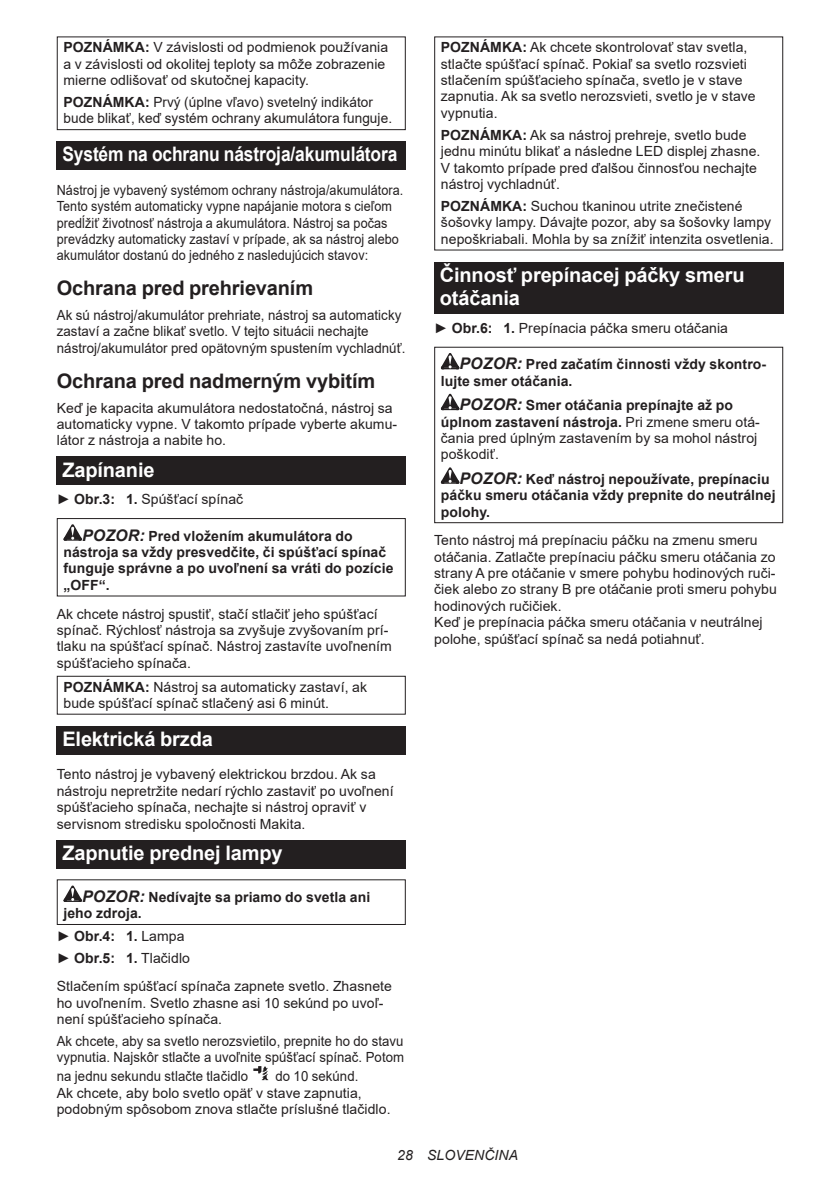
<style>
.page{position:relative;width:840px;height:1191px;background:#fff}
.page>*{position:absolute;margin:0;border:0;box-sizing:border-box;transform-origin:0 0}
.t1{font:700 20px/23.4px "Arial";letter-spacing:-.01em;color:#fff}
.t2{font:700 20px "Arial";letter-spacing:-.01em;color:#231f20}
.t3{font:700 20px "Arial";letter-spacing:-.01em;color:#fff;scale:.87 1}
.t4{font:14px/16.4px "Arial";letter-spacing:.005em;color:#231f20}
.t5{font:700 14px/16.4px "Arial";letter-spacing:.005em;color:#231f20}
.t6{font:14px/16.4px "Arial";letter-spacing:.005em;color:#231f20;scale:.9 1}
.t7{font:14px/16.4px "Arial";letter-spacing:.005em;color:#231f20;scale:.94 1}
.t8{font:14px/16.4px "Arial";letter-spacing:.005em;color:#231f20;scale:.95 1}
.t9{font:italic 14px "Arial";letter-spacing:.005em;color:#231f20}
.s1{font-weight:700}
.s2{font-style:italic;font-size:16px}
.s3{font-weight:400}
.s4{font-weight:700;font-style:italic;font-size:16px}
</style>
<div class="page">
<div style="left:57px;top:36px;width:348px;height:94px;border:1px solid #231f20"></div>
<div style="left:57px;top:141px;width:348px;height:29px;background:#231f20"></div>
<div style="left:57px;top:456px;width:348px;height:29px;background:#231f20"></div>
<svg style="left:63px;top:524px;width:19px;height:16px"></svg>
<div style="left:57px;top:518px;width:348px;height:78px;border:1px solid #231f20"></div>
<div style="left:57px;top:676px;width:348px;height:38px;border:1px solid #231f20"></div>
<div style="left:57px;top:726px;width:348px;height:28px;background:#231f20"></div>
<div style="left:57px;top:840px;width:348px;height:28px;background:#231f20"></div>
<svg style="left:63px;top:885px;width:19px;height:17px"></svg>
<div style="left:57px;top:879px;width:348px;height:46px;border:1px solid #231f20"></div>
<svg style="left:253px;top:1066px;width:16px;height:14px"></svg>
<div style="left:434px;top:262px;width:348px;height:52px;background:#231f20"></div>
<svg style="left:440px;top:353px;width:19px;height:16px"></svg>
<svg style="left:440px;top:394px;width:19px;height:16px"></svg>
<svg style="left:440px;top:467px;width:19px;height:17px"></svg>
<div style="left:434px;top:347px;width:348px;height:176px;border:1px solid #231f20"></div>
<p class="t4" style="left:63px;top:39px;width:326px"><span class="s1">POZNÁMKA:</span> V závislosti od podmienok používania a v závislosti od okolitej teploty sa môže zobrazenie mierne odlišovať od skutočnej kapacity.</p>
<p class="t4" style="left:63px;top:94px;width:330px"><span class="s1">POZNÁMKA:</span> Prvý (úplne vľavo) svetelný indikátor bude blikať, keď systém ochrany akumulátora funguje.</p>
<h1 class="t3" style="left:62px;top:140px;width:386px">Systém na ochranu nástroja/akumulátora</h1>
<p class="t6" style="left:57px;top:182px;width:386px">Nástroj je vybavený systémom ochrany nástroja/akumulátora.<br>Tento systém automaticky vypne napájanie motora s cieľom predĺžiť životnosť nástroja a akumulátora. Nástroj sa počas prevádzky automaticky zastaví v prípade, ak sa nástroj alebo akumulátor dostanú do jedného z nasledujúcich stavov:</p>
<h1 class="t2" style="left:57px;top:274px;width:258px">Ochrana pred prehrievaním</h1>
<p class="t8" style="left:57px;top:307px;width:368px">Ak sú nástroj/akumulátor prehriate, nástroj sa automaticky zastaví a začne blikať svetlo. V tejto situácii nechajte nástroj/akumulátor pred opätovným spustením vychladnúť.</p>
<h1 class="t2" style="left:57px;top:366px;width:320px">Ochrana pred nadmerným vybitím</h1>
<p class="t4" style="left:57px;top:399px;width:342px">Keď je kapacita akumulátora nedostatočná, nástroj sa automaticky vypne. V takomto prípade vyberte akumu&shy;látor z nástroja a nabite ho.</p>
<h1 class="t1" style="left:62px;top:458px;width:94px">Zapínanie</h1>
<p class="t4" style="left:57px;top:491px;width:188px">► <span class="s1">Obr.3: 1.</span> Spúšťací spínač</p>
<p class="t5" style="left:63px;top:528px;width:331px;text-indent:19px"><span class="s2">POZOR:</span> Pred vložením akumulátora do nástroja sa vždy presvedčite, či spúšťací spínač funguje správne a po uvoľnení sa vráti do pozície „OFF“.</p>
<p class="t4" style="left:57px;top:605px;width:336px">Ak chcete nástroj spustiť, stačí stlačiť jeho spúšťací spínač. Rýchlosť nástroja sa zvyšuje zvyšovaním prí&shy;tlaku na spúšťací spínač. Nástroj zastavíte uvoľnením spúšťacieho spínača.</p>
<p class="t4" style="left:63px;top:678px;width:305px"><span class="s1">POZNÁMKA:</span> Nástroj sa automaticky zastaví, ak bude spúšťací spínač stlačený asi 6 minút.</p>
<h1 class="t1" style="left:62px;top:727px;width:152px">Elektrická brzda</h1>
<p class="t4" style="left:57px;top:766px;width:338px">Tento nástroj je vybavený elektrickou brzdou. Ak sa nástroju nepretržite nedarí rýchlo zastaviť po uvoľnení spúšťacieho spínača, nechajte si nástroj opraviť v servisnom stredisku spoločnosti Makita.</p>
<h1 class="t1" style="left:62px;top:841px;width:221px">Zapnutie prednej lampy</h1>
<p class="t5" style="left:63px;top:889px;width:308px;text-indent:19px"><span class="s2">POZOR:</span> Nedívajte sa priamo do svetla ani jeho zdroja.</p>
<p class="t5" style="left:57px;top:925px;width:135px;line-height:22px"><span class="s3">►</span> Obr.4: 1. <span class="s3">Lampa ►</span> Obr.5: 1. <span class="s3">Tlačidlo</span></p>
<p class="t4" style="left:57px;top:978px;width:336px">Stlačením spúšťací spínača zapnete svetlo. Zhasnete ho uvoľnením. Svetlo zhasne asi 10 sekúnd po uvoľ&shy;není spúšťacieho spínača.</p>
<p class="t7" style="left:57px;top:1032px;width:371px">Ak chcete, aby sa svetlo nerozsvietilo, prepnite ho do stavu vypnutia. Najskôr stlačte a uvoľnite spúšťací spínač. Potom</p>
<p class="t7" style="left:57px;top:1068px;width:205px">na jednu sekundu stlačte tlačidlo</p>
<p class="t7" style="left:57px;top:1068px;width:356px;text-indent:218px">do 10 sekúnd.<br>Ak chcete, aby bolo svetlo opäť v stave zapnutia, podobným spôsobom znova stlačte príslušné tlačidlo.</p>
<p class="t4" style="left:440px;top:39px;width:316px"><span class="s1">POZNÁMKA:</span> Ak chcete skontrolovať stav svetla, stlačte spúšťací spínač. Pokiaľ sa svetlo rozsvieti stlačením spúšťacieho spínača, svetlo je v stave zapnutia. Ak sa svetlo nerozsvieti, svetlo je v stave vypnutia.</p>
<p class="t4" style="left:440px;top:127px;width:321px"><span class="s1">POZNÁMKA:</span> Ak sa nástroj prehreje, svetlo bude jednu minútu blikať a následne LED displej zhasne.<br>V takomto prípade pred ďalšou činnosťou nechajte nástroj vychladnúť.</p>
<p class="t4" style="left:440px;top:198px;width:334px"><span class="s1">POZNÁMKA:</span> Suchou tkaninou utrite znečistené šošovky lampy. Dávajte pozor, aby sa šošovky lampy nepoškriabali. Mohla by sa znížiť intenzita osvetlenia.</p>
<h1 class="t1" style="left:439px;top:263px;width:306px">Činnosť prepínacej páčky smeru otáčania</h1>
<p class="t4" style="left:434px;top:320px;width:295px">► <span class="s1">Obr.6: 1.</span> Prepínacia páčka smeru otáčania</p>
<p class="t5" style="left:440px;top:356px;width:326px;text-indent:19px"><span class="s2">POZOR:</span> Pred začatím činnosti vždy skontro&shy;lujte smer otáčania.</p>
<p class="t4" style="left:440px;top:397px;width:320px;text-indent:19px"><span class="s4">POZOR:</span> <span class="s1">Smer otáčania prepínajte až po úplnom zastavení nástroja.</span> Pri zmene smeru otá&shy;čania pred úplným zastavením by sa mohol nástroj poškodiť.</p>
<p class="t5" style="left:440px;top:471px;width:336px;text-indent:19px"><span class="s2">POZOR:</span> Keď nástroj nepoužívate, prepínaciu páčku smeru otáčania vždy prepnite do neutrálnej polohy.</p>
<p class="t4" style="left:434px;top:532px;width:344px">Tento nástroj má prepínaciu páčku na zmenu smeru otáčania. Zatlačte prepínaciu páčku smeru otáčania zo strany A pre otáčanie v smere pohybu hodinových ruči&shy;čiek alebo zo strany B pre otáčanie proti smeru pohybu hodinových ručičiek.<br>Keď je prepínacia páčka smeru otáčania v neutrálnej polohe, spúšťací spínač sa nedá potiahnuť.</p>
<p class="t9" style="left:397px;top:1146px;width:122px">28 SLOVENČINA</p>
</div>
